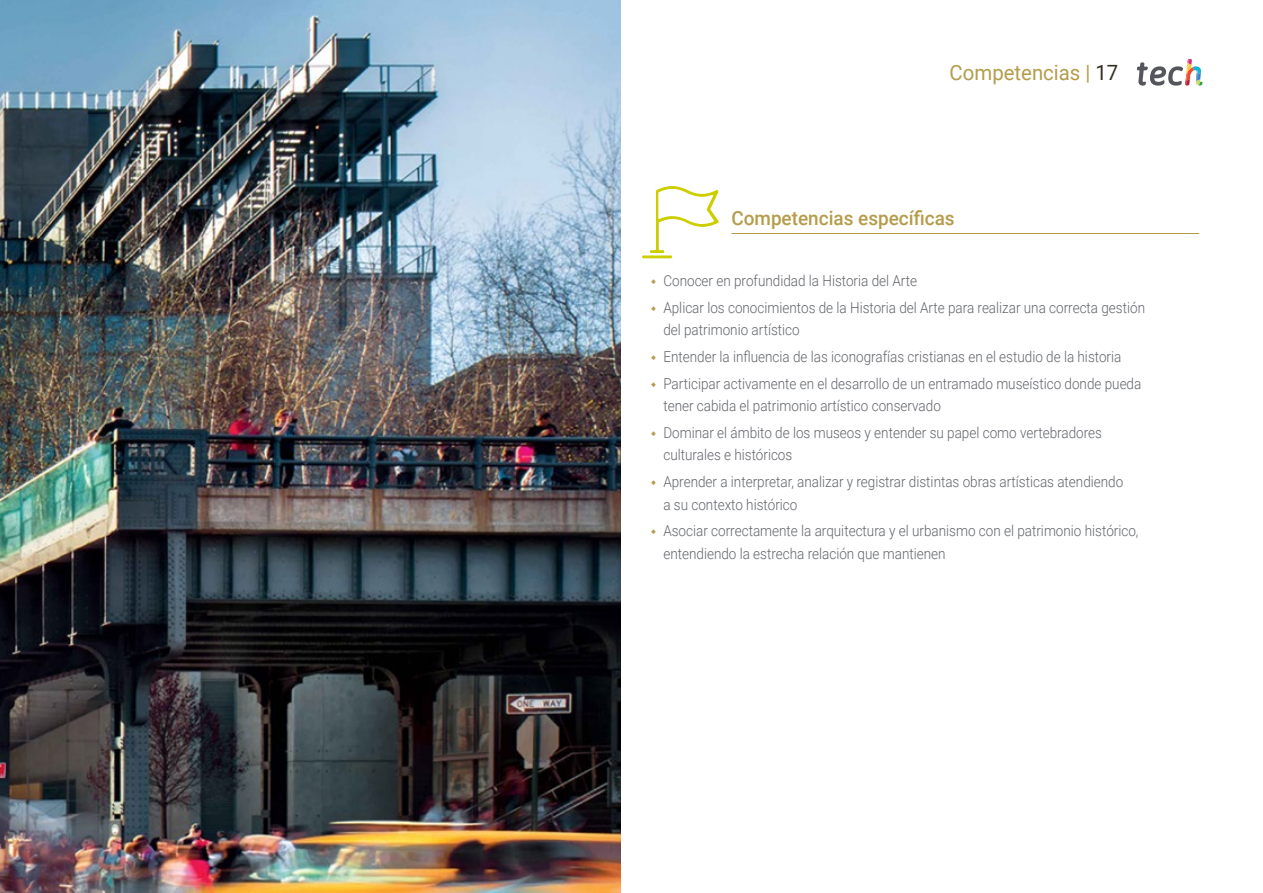
<style>
.page{position:relative;width:1263px;height:893px;background:#fff}
.page>*{position:absolute;margin:0;border:0;box-sizing:border-box;transform-origin:0 0}
.t1{font:21px "Roboto";color:#b49c4b}
.t2{font:500 19.5px "Roboto";color:#b49c4b}
.t3{font:300 15px/26.7px "Roboto";color:#61646a;scale:.9 1}
.s1{color:#312e20}
</style>
<div class="page">
<hr style="left:731px;top:233px;width:468px;height:1px;background:#b49c4b">
<hr style="left:642px;top:255px;width:30px;height:3px;background:#cdce00">
<svg style="left:650px;top:186px;width:69px;height:67px"></svg>
<svg style="left:1137px;top:59px;width:65px;height:27px"></svg>
<img style="left:0;top:0;width:621px;height:893px">
<h1 class="t1" style="left:950px;top:57px;width:170px">Competencias | <span class="s1">17</span></h1>
<h2 class="t2" style="left:731px;top:205px;width:225px">Competencias específicas</h2>
<p class="t3" style="left:663px;top:267px;width:537px">Conocer en profundidad la Historia del Arte<br>Aplicar los conocimientos de la Historia del Arte para realizar una correcta gestión</p>
<p class="t3" style="left:663px;top:316px;width:533px">del patrimonio artístico<br>Entender la influencia de las iconografías cristianas en el estudio de la historia<br>Participar activamente en el desarrollo de un entramado museístico donde pueda</p>
<p class="t3" style="left:663px;top:392px;width:489px">tener cabida el patrimonio artístico conservado<br>Dominar el ámbito de los museos y entender su papel como vertebradores</p>
<p class="t3" style="left:663px;top:441px;width:513px">culturales e históricos<br>Aprender a interpretar, analizar y registrar distintas obras artísticas atendiendo</p>
<p class="t3" style="left:663px;top:490px;width:529px">a su contexto histórico<br>Asociar correctamente la arquitectura y el urbanismo con el patrimonio histórico,</p>
<p class="t3" style="left:663px;top:540px;width:315px">entendiendo la estrecha relación que mantienen</p>
</div>
